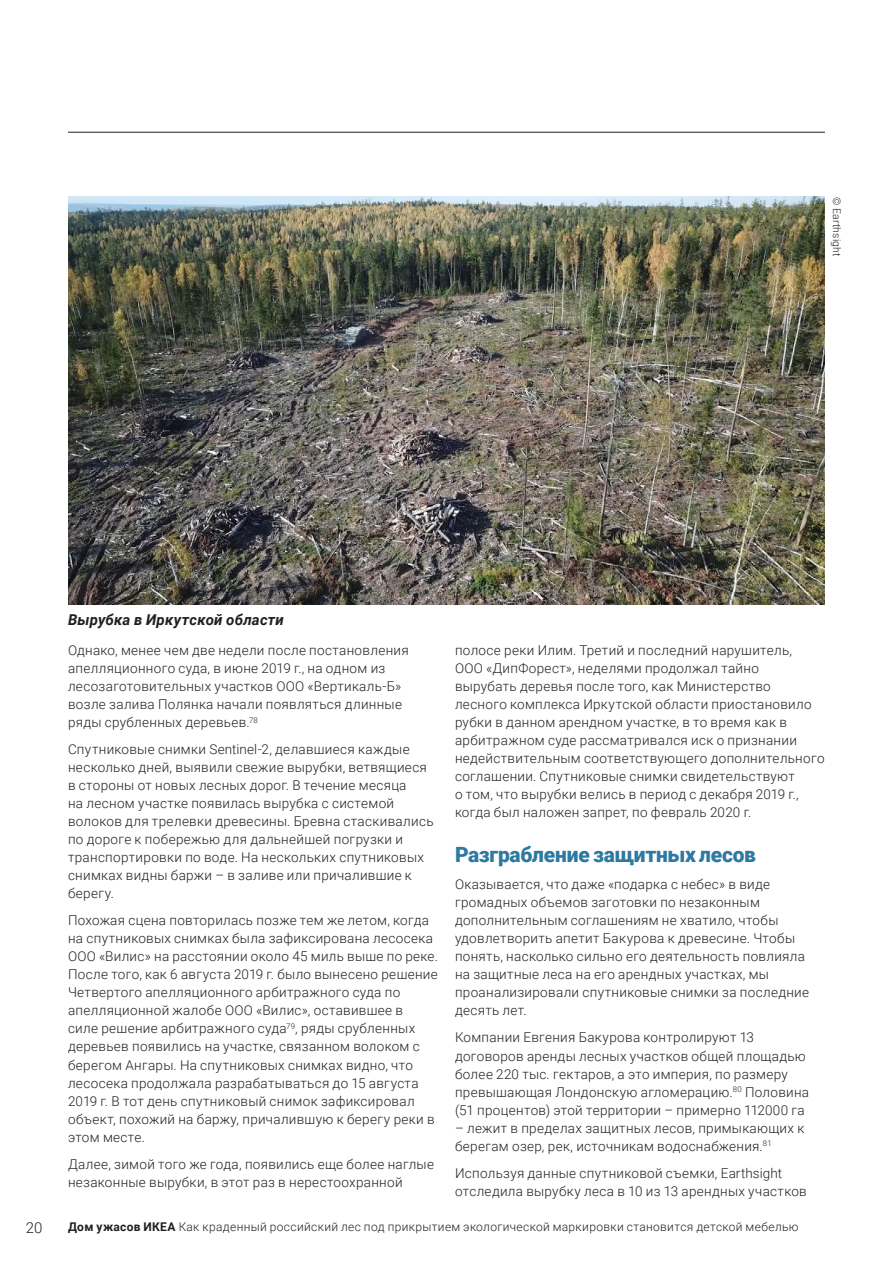
<style>
.page{position:relative;width:893px;height:1263px;background:#fff}
.page>*{position:absolute;margin:0;border:0;box-sizing:border-box;transform-origin:0 0}
.B_head{font:900 21px "Roboto";letter-spacing:-.01em;color:#2e79a1}
.t1{font:italic 700 15px "Roboto";letter-spacing:.015em;color:#231f20}
.t2{font:300 15px "Roboto";color:#231f20}
.Russian_body{font:300 13.5px/18px "Roboto";letter-spacing:.025em;color:#231f20}
.t3{font:300 12px "Roboto";letter-spacing:.03em;color:#231f20}
.Photo_credit{font:300 10.5px "Roboto";letter-spacing:.01em;color:#231f20}
.s1{font-weight:700}
</style>
<div class="page">
<img style="left:68px;top:197px;width:757px;height:408px">
<hr style="left:68px;top:132px;width:757px;height:1px;background:#231f20">
<p class="Photo_credit" style="left:844px;top:197px;width:61px;rotate:90deg">© Earthsight</p>
<p class="t1" style="left:68px;top:609px;width:217px">Вырубка в Иркутской области</p>
<p class="Russian_body" style="left:68px;top:641px;width:342px">Однако, менее чем две недели после постановления апелляционного суда, в июне 2019 г., на одном из лесозаготовительных участков ООО «Вертикаль-Б» возле залива Полянка начали появляться длинные ряды срубленных деревьев.<sup>78</sup></p>
<p class="Russian_body" style="left:68px;top:740px;width:367px">Спутниковые снимки Sentinel-2, делавшиеся каждые несколько дней, выявили свежие вырубки, ветвящиеся в стороны от новых лесных дорог. В течение месяца<br>на лесном участке появилась вырубка с системой волоков для трелевки древесины. Бревна стаскивались по дороге к побережью для дальнейшей погрузки и транспортировки по воде. На нескольких спутниковых снимках видны баржи – в заливе или причалившие к берегу.</p>
<p class="Russian_body" style="left:68px;top:911px;width:371px">Похожая сцена повторилась позже тем же летом, когда на спутниковых снимках была зафиксирована лесосека ООО «Вилис» на расстоянии около 45 миль выше по реке.<br>После того, как 6 августа 2019 г. было вынесено решение Четвертого апелляционного арбитражного суда по апелляционной жалобе ООО «Вилис», оставившее в<br>силе решение арбитражного суда<sup>79</sup>, ряды срубленных деревьев появились на участке, связанном волоком с берегом Ангары. На спутниковых снимках видно, что лесосека продолжала разрабатываться до 15 августа 2019 г. В тот день спутниковый снимок зафиксировал объект, похожий на баржу, причалившую к берегу реки в этом месте.</p>
<p class="Russian_body" style="left:68px;top:1154px;width:367px">Далее, зимой того же года, появились еще более наглые незаконные вырубки, в этот раз в нерестоохранной</p>
<p class="Russian_body" style="left:455px;top:641px;width:371px">полосе реки Илим. Третий и последний нарушитель,<br>ООО «ДипФорест», неделями продолжал тайно<br>вырубать деревья после того, как Министерство лесного комплекса Иркутской области приостановило рубки в данном арендном участке, в то время как в арбитражном суде рассматривался иск о признании недействительным соответствующего дополнительного соглашении. Спутниковые снимки свидетельствуют<br>о том, что вырубки велись в период с декабря 2019 г., когда был наложен запрет, по февраль 2020 г.</p>
<p class="B_head" style="left:455px;top:839px;width:302px">Разграбление защитных лесов</p>
<p class="Russian_body" style="left:455px;top:875px;width:356px">Оказывается, что даже «подарка с небес» в виде громадных объемов заготовки по незаконным дополнительным соглашениям не хватило, чтобы удовлетворить апетит Бакурова к древесине. Чтобы понять, насколько сильно его деятельность повлияла на защитные леса на его арендных участках, мы проанализировали спутниковые снимки за последние десять лет.</p>
<p class="Russian_body" style="left:455px;top:1028px;width:356px">Компании Евгения Бакурова контролируют 13 договоров аренды лесных участков общей площадью более 220 тыс. гектаров, а это империя, по размеру превышающая Лондонскую агломерацию.<sup>80</sup> Половина (51 процентов) этой территории – примерно 112000 га</p>
<p class="Russian_body" style="left:455px;top:1118px;width:351px">– лежит в пределах защитных лесов, примыкающих к берегам озер, рек, источникам водоснабжения.<sup>81</sup></p>
<p class="Russian_body" style="left:455px;top:1163px;width:353px">Используя данные спутниковой съемки, Earthsight отследила вырубку леса в 10 из 13 арендных участков</p>
<p class="t2" style="left:26px;top:1217px;width:18px">20</p>
<p class="t3" style="left:68px;top:1218px;width:732px"><span class="s1">Дом ужасов ИКЕА</span> Как краденный российский лес под прикрытием экологической маркировки становится детской мебелью</p>
</div>
